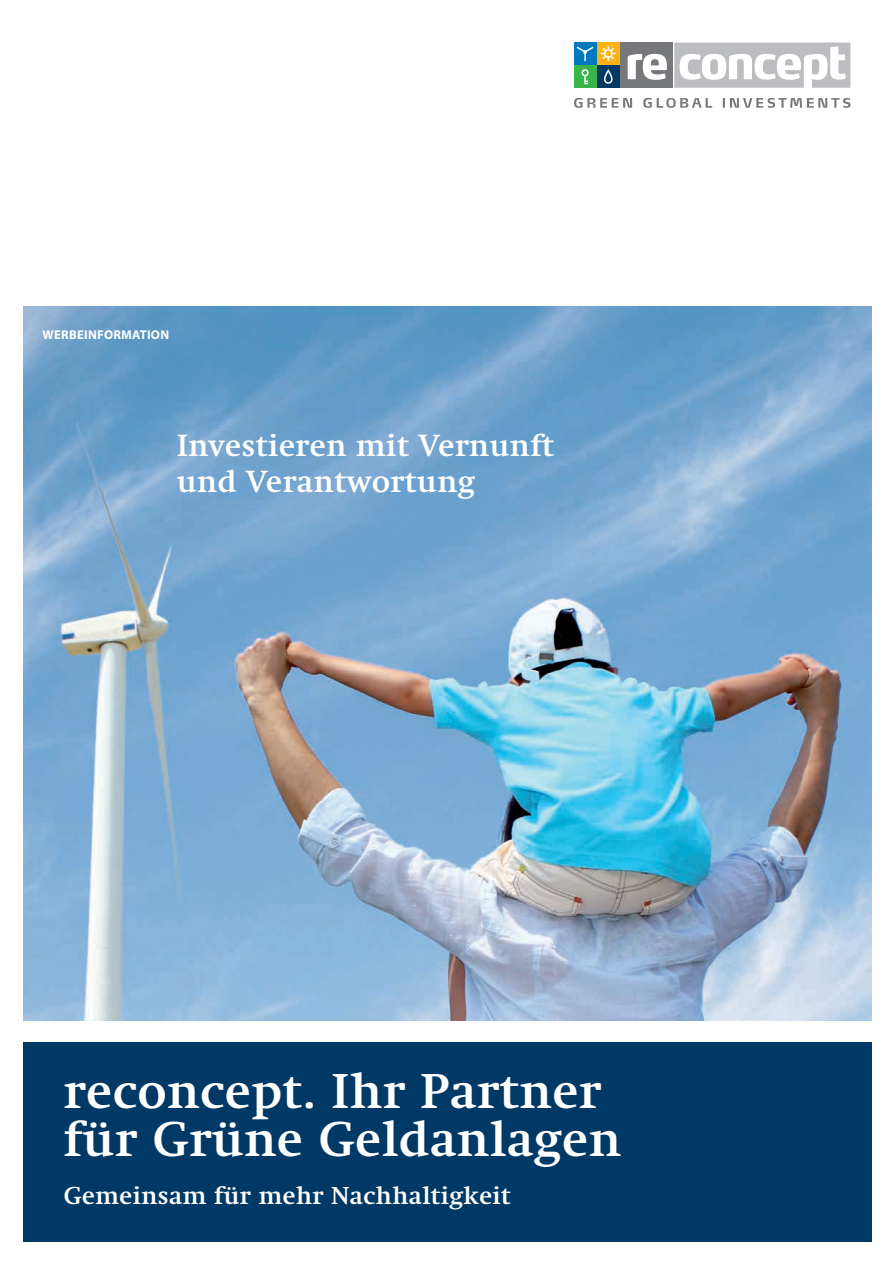
<style>
.page{position:relative;width:893px;height:1263px;background:#fff}
.page>*{position:absolute;margin:0;border:0;box-sizing:border-box;transform-origin:0 0}
.t1{font:700 48px/48px "Swift";letter-spacing:.02em;color:#fff}
.t2{font:700 30px/36px "Swift";letter-spacing:.02em;color:#fff}
.t3{font:700 24px "Swift";letter-spacing:.02em;color:#fff}
.t4{font:700 12.75px "Myriad Pro";letter-spacing:.02em;color:#fff}
</style>
<div class="page">
<img style="left:23px;top:306px;width:849px;height:714px">
<div style="left:574px;top:66px;width:22px;height:22px;background:#3ab54a"></div>
<svg style="left:581px;top:69px;width:8px;height:15px"></svg>
<svg style="left:574px;top:98px;width:58px;height:10px"></svg>
<svg style="left:643px;top:98px;width:69px;height:10px"></svg>
<svg style="left:723px;top:98px;width:127px;height:10px"></svg>
<div style="left:620px;top:43px;width:53px;height:45px;background:#76787b"></div>
<svg style="left:628px;top:54px;width:39px;height:26px"></svg>
<div style="left:597px;top:43px;width:22px;height:22px;background:#fbb316"></div>
<svg style="left:601px;top:46px;width:15px;height:15px"></svg>
<div style="left:597px;top:66px;width:22px;height:22px;background:#003965"></div>
<svg style="left:604px;top:69px;width:9px;height:15px"></svg>
<div style="left:574px;top:43px;width:22px;height:22px;background:#0078c0"></div>
<svg style="left:577px;top:47px;width:16px;height:14px"></svg>
<svg style="left:674px;top:43px;width:176px;height:45px"></svg>
<div style="left:23px;top:1042px;width:849px;height:200px;background:#003965"></div>
<p class="t4" style="left:43px;top:328px;width:128px">WERBEINFORMATION</p>
<p class="t2" style="left:177px;top:428px;width:378px">Investieren mit Vernunft und Verantwortung</p>
<p class="t1" style="left:64px;top:1067px;width:559px">reconcept. Ihr Partner für Grüne Geldanlagen</p>
<p class="t3" style="left:64px;top:1181px;width:448px">Gemeinsam für mehr Nachhaltigkeit</p>
</div>
